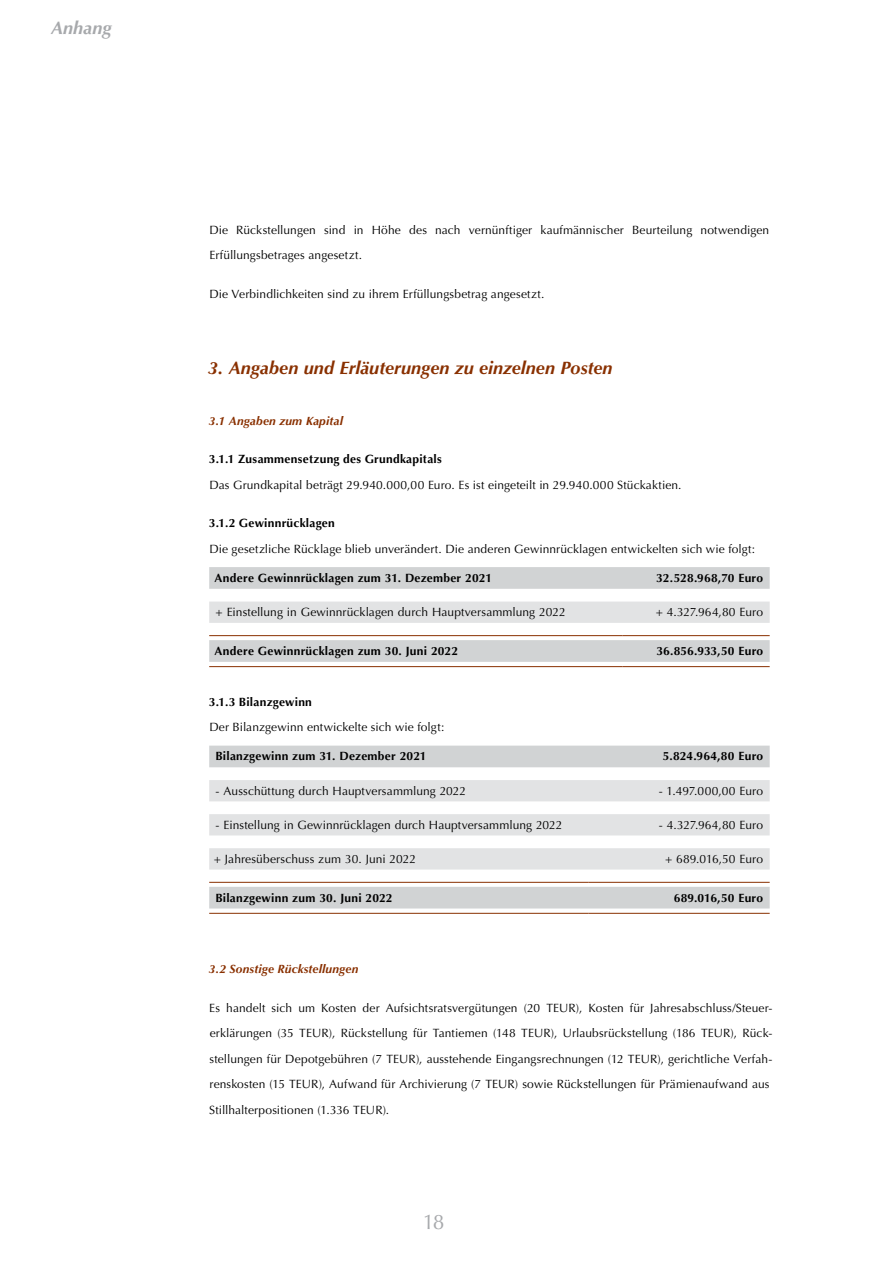
<style>
.page{position:relative;width:893px;height:1263px;background:#fff}
.page>*{position:absolute;margin:0;border:0;box-sizing:border-box;transform-origin:0 0}
.t1{font:21px "Optima LT Std";color:#a7a9ac}
.t2{font:italic 700 18px "Optima LT Std";color:#893001}
.t3{font:italic 700 18px "Optima LT Std";letter-spacing:.005em;color:#a7a9ac}
.t4{font:12px/25.5px "Optima LT Std";letter-spacing:.005em;color:#000}
.t5{font:700 12px "Optima LT Std";letter-spacing:.02em;color:#000}
.t6{font:italic 700 12px "Optima LT Std";letter-spacing:.01em;color:#893001}
</style>
<div class="page">
<svg style="left:209px;top:567px;width:561px;height:95px;fill:#d1d3d4"></svg>
<div style="left:209px;top:601px;width:561px;height:22px;background:#e2e3e4"></div>
<hr style="left:209px;top:666px;width:413px;height:1px;background:#893001">
<hr style="left:622px;top:666px;width:148px;height:1px;background:#893001">
<hr style="left:209px;top:635px;width:413px;height:1px;background:#893001">
<hr style="left:622px;top:635px;width:148px;height:1px;background:#893001">
<svg style="left:209px;top:746px;width:561px;height:162px;fill:#d1d3d4"></svg>
<svg style="left:209px;top:780px;width:561px;height:89px;fill:#e2e3e4"></svg>
<hr style="left:209px;top:913px;width:379px;height:1px;background:#893001">
<hr style="left:588px;top:913px;width:182px;height:1px;background:#893001">
<hr style="left:209px;top:882px;width:379px;height:1px;background:#893001">
<hr style="left:588px;top:882px;width:182px;height:1px;background:#893001">
<h2 class="t3" style="left:51px;top:18px;width:62px">Anhang</h2>
<p class="t4" style="left:209px;top:217px;width:561px">Die Rückstellungen sind in Höhe des nach vernünftiger kaufmännischer Beurteilung notwendigen<br>Erfüllungsbetrages angesetzt.</p>
<p class="t4" style="left:209px;top:281px;width:337px">Die Verbindlichkeiten sind zu ihrem Erfüllungsbetrag angesetzt.</p>
<h2 class="t2" style="left:208px;top:357px;width:406px">3. Angaben und Erläuterungen zu einzelnen Posten</h2>
<p class="t6" style="left:209px;top:414px;width:136px">3.1 Angaben zum Kapital</p>
<p class="t5" style="left:209px;top:452px;width:234px">3.1.1 Zusammensetzung des Grundkapitals</p>
<p class="t4" style="left:209px;top:472px;width:474px">Das Grundkapital beträgt 29.940.000,00 Euro. Es ist eingeteilt in 29.940.000 Stückaktien.</p>
<p class="t5" style="left:209px;top:516px;width:127px">3.1.2 Gewinnrücklagen</p>
<p class="t4" style="left:209px;top:536px;width:547px">Die gesetzliche Rücklage blieb unverändert. Die anderen Gewinnrücklagen entwickelten sich wie folgt:</p>
<p class="t5" style="left:215px;top:571px;width:279px">Andere Gewinnrücklagen zum 31. Dezember 2021</p>
<p class="t5" style="left:656px;top:571px;width:108px">32.528.968,70 Euro</p>
<p class="t4" style="left:216px;top:600px;width:352px">+ Einstellung in Gewinnrücklagen durch Hauptversammlung 2022</p>
<p class="t4" style="left:656px;top:600px;width:109px">+ 4.327.964,80 Euro</p>
<p class="t5" style="left:215px;top:644px;width:245px">Andere Gewinnrücklagen zum 30. Juni 2022</p>
<p class="t5" style="left:656px;top:644px;width:108px">36.856.933,50 Euro</p>
<p class="t5" style="left:209px;top:694px;width:105px">3.1.3 Bilanzgewinn</p>
<p class="t4" style="left:209px;top:714px;width:236px">Der Bilanzgewinn entwickelte sich wie folgt:</p>
<p class="t5" style="left:215px;top:749px;width:213px">Bilanzgewinn zum 31. Dezember 2021</p>
<p class="t5" style="left:663px;top:749px;width:102px">5.824.964,80 Euro</p>
<p class="t4" style="left:216px;top:778px;width:252px">- Ausschüttung durch Hauptversammlung 2022</p>
<p class="t4" style="left:659px;top:778px;width:106px">- 1.497.000,00 Euro</p>
<p class="t4" style="left:216px;top:812px;width:348px">- Einstellung in Gewinnrücklagen durch Hauptversammlung 2022</p>
<p class="t4" style="left:659px;top:812px;width:106px">- 4.327.964,80 Euro</p>
<p class="t4" style="left:214px;top:846px;width:204px">+ Jahresüberschuss zum 30. Juni 2022</p>
<p class="t4" style="left:665px;top:846px;width:100px">+ 689.016,50 Euro</p>
<p class="t5" style="left:215px;top:890px;width:179px">Bilanzgewinn zum 30. Juni 2022</p>
<p class="t5" style="left:674px;top:890px;width:91px">689.016,50 Euro</p>
<p class="t6" style="left:209px;top:962px;width:151px">3.2 Sonstige Rückstellungen</p>
<p class="t4" style="left:209px;top:995px;width:565px">Es handelt sich um Kosten der Aufsichtsratsvergütungen (20 TEUR), Kosten für Jahresabschluss/Steuer&shy;erklärungen (35 TEUR), Rückstellung für Tantiemen (148 TEUR), Urlaubsrückstellung (186 TEUR), Rück&shy;stellungen für Depotgebühren (7 TEUR), ausstehende Eingangsrechnungen (12 TEUR), gerichtliche Verfah&shy;renskosten (15 TEUR), Aufwand für Archivierung (7 TEUR) sowie Rückstellungen für Prämienaufwand aus Stillhalterpositionen (1.336 TEUR).</p>
<h1 class="t1" style="left:423px;top:1210px;width:23px">18</h1>
</div>
